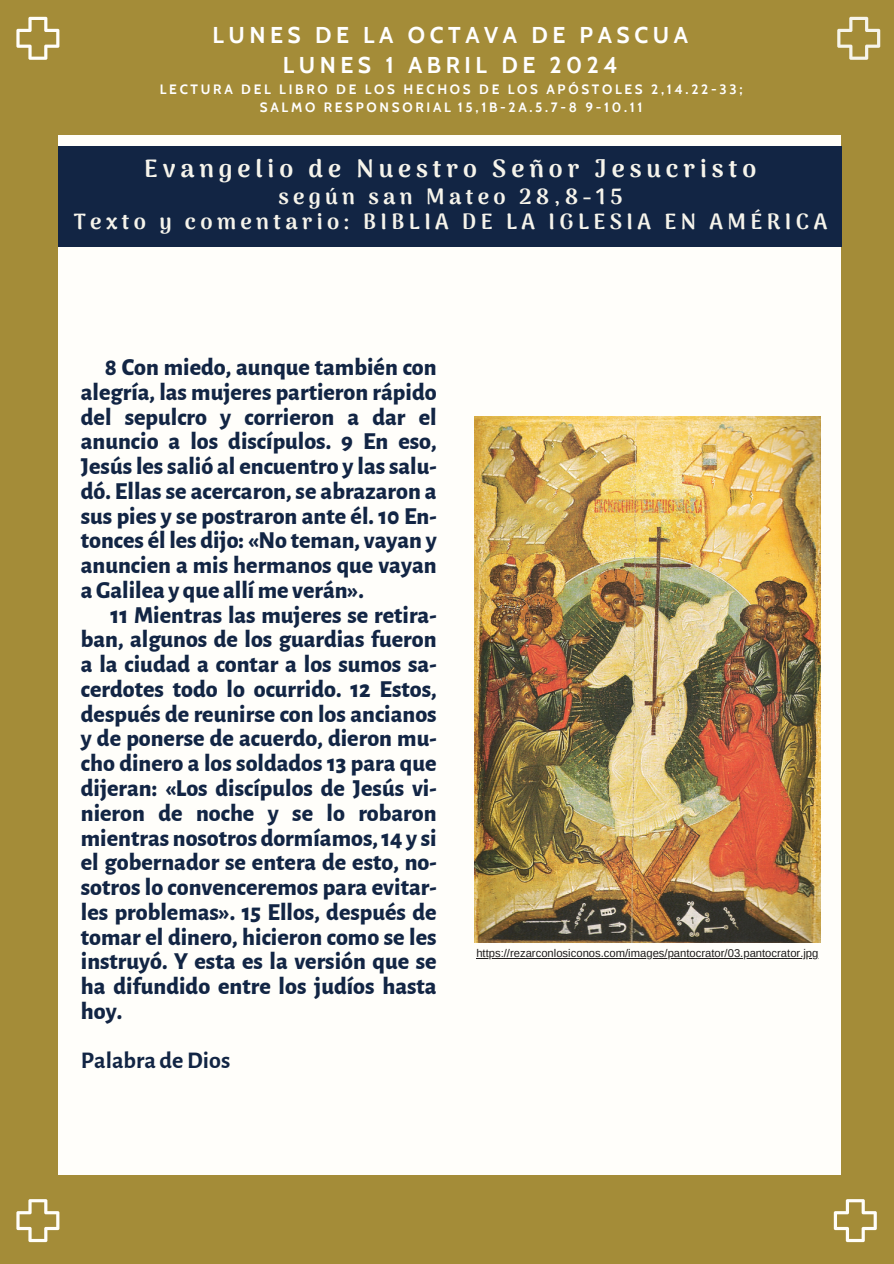
<style>
.page{position:relative;width:894px;height:1264px;background:#fff}
.page>*{position:absolute;margin:0;border:0;box-sizing:border-box;transform-origin:0 0}
.t1{font:900 24.75px "Arima Madurai";letter-spacing:.2em;color:#f6f4eb}
.t2{font:800 24px "Alegreya Sans";color:#122544}
.t3{font:700 24px "Alegreya Sans";color:#122544}
.t4{font:700 22.8px/30.3px "Cabin";letter-spacing:.2em;color:#fff;text-align:center}
.t5{font:900 21.75px/24.8px "Arima Madurai";letter-spacing:.2em;color:#f6f4eb;text-align:center}
.t6{font:700 13.5px/18px "Cabin";letter-spacing:.2em;color:#fff;text-align:center}
.t7{font:11.25px "Arimo";color:#1e1c1c}
</style>
<div class="page">
<div style="left:0;top:0;width:893px;height:1263px;background:#a48c38"></div>
<div style="left:58px;top:136px;width:782px;height:1038px;background:#fffefa"></div>
<div style="left:58px;top:146px;width:783px;height:101px;background:#122544"></div>
<svg style="left:16px;top:17px;width:43px;height:43px"></svg>
<svg style="left:833px;top:1199px;width:43px;height:43px"></svg>
<svg style="left:16px;top:1199px;width:43px;height:43px"></svg>
<svg style="left:837px;top:17px;width:43px;height:43px"></svg>
<img style="left:474px;top:416px;width:346px;height:526px">
<hr style="left:476px;top:958px;width:342px;height:1px;background:#1e1c1c">
<p class="t4" style="left:212px;top:19px;width:477px">LUNES DE LA OCTAVA DE PASCUA<br>LUNES 1 ABRIL DE 2024</p>
<p class="t6" style="left:160px;top:80px;width:584px">LECTURA DEL LIBRO DE LOS HECHOS DE LOS APÓSTOLES 2,14.22-33;<br>SALMO RESPONSORIAL 15,1B-2A.5.7-8 9-10.11</p>
<h2 class="t1" style="left:144px;top:154px;width:613px">Evangelio de Nuestro Señor Jesucristo</h2>
<h2 class="t5" style="left:74px;top:184px;width:754px">según san Mateo 28,8-15<br>Texto y comentario: BIBLIA DE LA IGLESIA EN AMÉRICA</h2>
<h1 class="t2" style="left:105px;top:356px;width:333px">8 Con miedo, aunque también con</h1>
<h1 class="t2" style="left:81px;top:380px;width:357px">alegría, las mujeres partieron rápido</h1>
<h1 class="t2" style="left:81px;top:405px;width:357px">del sepulcro y corrieron a dar el</h1>
<h1 class="t2" style="left:81px;top:430px;width:357px">anuncio a los discípulos. 9 En eso,</h1>
<h1 class="t2" style="left:81px;top:455px;width:357px">Jesús les salió al encuentro y las salu-</h1>
<h1 class="t2" style="left:81px;top:479px;width:357px">dó. Ellas se acercaron, se abrazaron a</h1>
<h1 class="t2" style="left:81px;top:504px;width:357px">sus pies y se postraron ante él. 10 En-</h1>
<h1 class="t2" style="left:81px;top:529px;width:357px">tonces él les dijo: «No teman, vayan y</h1>
<h1 class="t2" style="left:81px;top:554px;width:357px">anuncien a mis hermanos que vayan</h1>
<h1 class="t2" style="left:81px;top:578px;width:284px">aGalilea y que allí me verán».</h1>
<h1 class="t2" style="left:110px;top:603px;width:327px">11 Mientras las mujeres se retira-</h1>
<h1 class="t2" style="left:81px;top:628px;width:357px">ban, algunos de los guardias fueron</h1>
<h1 class="t2" style="left:81px;top:653px;width:357px">a la ciudad a contar a los sumos sa-</h1>
<h1 class="t2" style="left:81px;top:677px;width:357px">cerdotes todo lo ocurrido. 12 Estos,</h1>
<h1 class="t2" style="left:81px;top:702px;width:357px">después de reunirse con los ancianos</h1>
<h1 class="t2" style="left:81px;top:727px;width:357px">y de ponerse de acuerdo, dieron mu-</h1>
<h1 class="t2" style="left:81px;top:752px;width:357px">cho dinero a los soldados 13 para que</h1>
<h1 class="t2" style="left:81px;top:776px;width:357px">dijeran: «Los discípulos de Jesús vi-</h1>
<h1 class="t2" style="left:81px;top:801px;width:357px">nieron de noche y se lo robaron</h1>
<h1 class="t2" style="left:81px;top:826px;width:357px">mientras nosotros dormíamos,14 y si</h1>
<h1 class="t2" style="left:81px;top:851px;width:357px">el gobernador se entera de esto, no-</h1>
<h1 class="t2" style="left:81px;top:875px;width:357px">sotros lo convenceremos para evitar-</h1>
<h1 class="t2" style="left:81px;top:900px;width:357px">les problemas». 15 Ellos, después de</h1>
<h1 class="t2" style="left:81px;top:925px;width:357px">tomar el dinero, hicieron como se les</h1>
<h1 class="t2" style="left:81px;top:950px;width:357px">instruyó. Y esta es la versión que se</h1>
<h1 class="t2" style="left:81px;top:974px;width:357px">ha difundido entre los judíos hasta</h1>
<h1 class="t2" style="left:81px;top:999px;width:43px">hoy.</h1>
<p class="t3" style="left:81px;top:1049px;width:151px">Palabra deDios</p>
<h1 class="t7" style="left:476px;top:947px;width:343px">https://rezarconlosiconos.com/images/pantocrator/03.pantocrator.jpg</h1>
</div>
